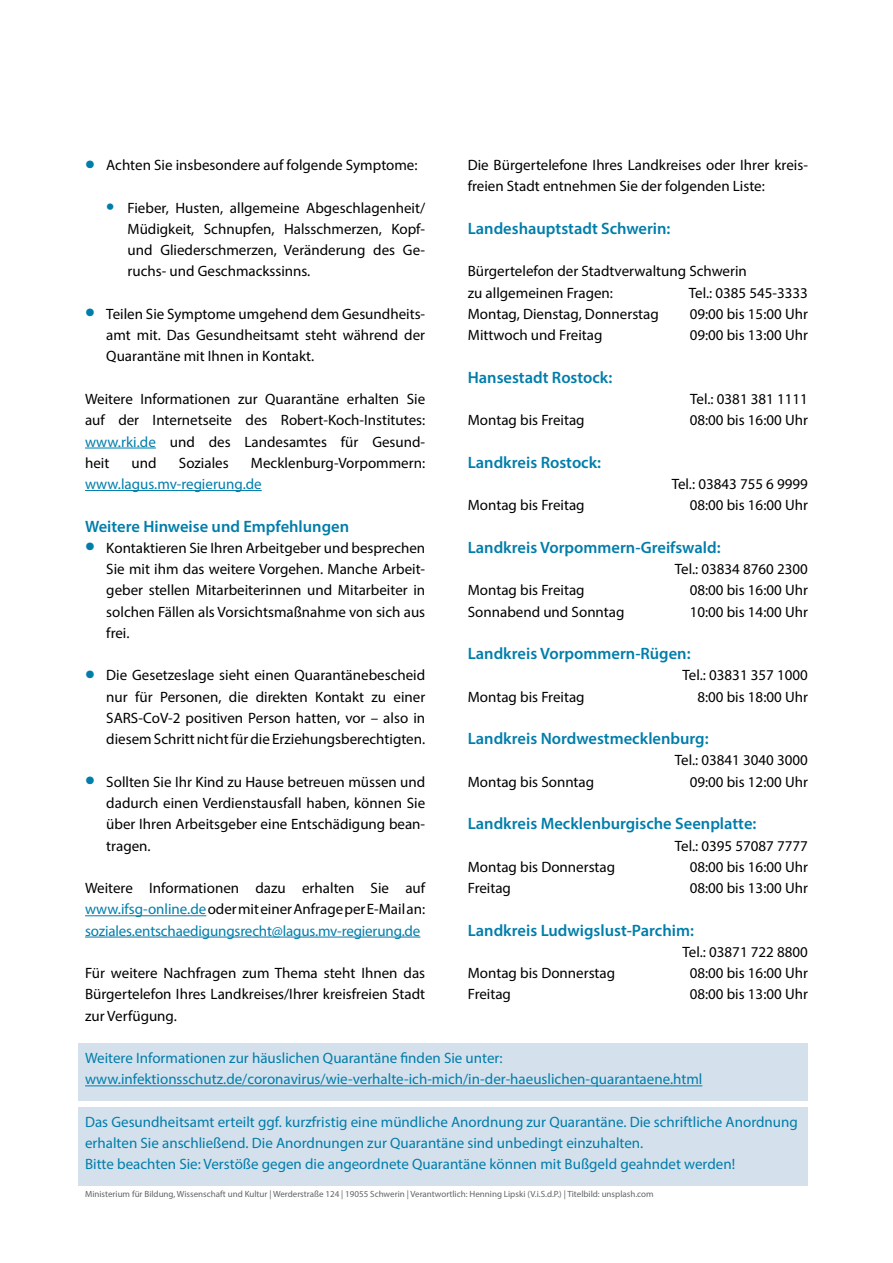
<style>
.page{position:relative;width:893px;height:1263px;background:#fff}
.page>*{position:absolute;margin:0;border:0;box-sizing:border-box;transform-origin:0 0}
.Zwischenüberschrift{font:600 16.5px "Myriad Pro";color:#007daa}
.Text_Normal{font:600 16.5px "Myriad Pro";color:#007daa}
.Text_Normal-2{font:15px/21.3px "Myriad Pro";color:#000;text-align:justify}
.Text_PIB_Dunkelblau{font:15px/21.3px "Myriad Pro";color:#007daa}
.Text_Normal-3{font:15px/21.3px "Myriad Pro";color:#007daa}
.Text_Normal-4{font:9px "Myriad Pro";color:#646363}
.s1{font-weight:700;font-size:29.25px;color:#007daa}
.s2{font-weight:700;font-size:24.3px;color:#007daa}
.s3{color:#007daa}
.s4{color:#000}
</style>
<div class="page">
<hr style="left:85px;top:448px;width:71px;height:1px;background:#007daa">
<hr style="left:85px;top:490px;width:177px;height:1px;background:#007daa">
<hr style="left:85px;top:915px;width:121px;height:1px;background:#007daa">
<hr style="left:85px;top:937px;width:335px;height:1px;background:#007daa">
<div style="left:79px;top:1043px;width:729px;height:58px;background:#d4e1ed"></div>
<hr style="left:85px;top:1085px;width:617px;height:1px;background:#007daa">
<div style="left:79px;top:1107px;width:729px;height:79px;background:#d4e1ed"></div>
<p class="Text_Normal-2" style="left:85px;top:154px;width:334px"><span class="s1">•</span> Achten Sie insbesondere auf folgende Symptome:</p>
<p class="Text_Normal-2" style="left:128px;top:197px;width:299px;text-indent:-21px"><span class="s2">•</span> Fieber, Husten, allgemeine Abgeschlagenheit/ Müdigkeit, Schnupfen, Halsschmerzen, Kopf&shy;und Gliederschmerzen, Veränderung des Ge&shy;ruchs- und Geschmackssinns.</p>
<p class="Text_Normal-2" style="left:106px;top:303px;width:320px;text-indent:-21px"><span class="s1">•</span> Teilen Sie Symptome umgehend dem Gesundheits&shy;amt mit. Das Gesundheitsamt steht während der Quarantäne mit Ihnen in Kontakt.</p>
<p class="Text_Normal-2" style="left:85px;top:388px;width:342px">Weitere Informationen zur Quarantäne erhalten Sie auf der Internetseite des Robert-Koch-Institutes: <span class="s3">www.rki.de</span> und des Landesamtes für Gesund&shy;heit</p>
<p class="Text_Normal-3" style="left:85px;top:452px;width:342px;text-indent:166px"><span class="s4">Mecklenburg-Vorpommern: </span>www.lagus.mv-regierung.de</p>
<h2 class="Zwischenüberschrift" style="left:85px;top:515px;width:266px">Weitere Hinweise und Empfehlungen</h2>
<p class="Text_Normal-2" style="left:106px;top:537px;width:320px;text-indent:-21px"><span class="s1">•</span> Kontaktieren Sie Ihren Arbeitgeber und besprechen Sie mit ihm das weitere Vorgehen. Manche Arbeit&shy;geber stellen Mitarbeiterinnen und Mitarbeiter in solchen Fällen als Vorsichtsmaßnahme von sich aus frei.</p>
<p class="Text_Normal-2" style="left:106px;top:664px;width:320px;text-indent:-21px"><span class="s1">•</span> Die Gesetzeslage sieht einen Quarantänebescheid nur für Personen, die direkten Kontakt zu einer SARS-CoV-2 positiven Person hatten, vor – also in diesem Schritt nicht für die Erziehungsberechtigten.</p>
<p class="Text_Normal-2" style="left:106px;top:771px;width:320px;text-indent:-21px"><span class="s1">•</span> Sollten Sie Ihr Kind zu Hause betreuen müssen und dadurch einen Verdienstausfall haben, können Sie über Ihren Arbeitsgeber eine Entschädigung bean&shy;tragen.</p>
<p class="Text_Normal-2" style="left:85px;top:877px;width:342px">Weitere Informationen dazu erhalten Sie auf <span class="s3">www.ifsg-online.de</span> oder mit einer Anfrage per E-Mail an: <span class="s3">soziales.entschaedigungsrecht@lagus.mv-regierung.de</span></p>
<p class="Text_Normal-2" style="left:85px;top:962px;width:342px">Für weitere Nachfragen zum Thema steht Ihnen das Bürgertelefon Ihres Landkreises/Ihrer kreisfreien Stadt zur Verfügung.</p>
<p class="Text_Normal-2" style="left:132px;top:452px;width:27px">und</p>
<p class="Text_Normal-2" style="left:179px;top:452px;width:51px">Soziales</p>
<p class="Text_Normal-2" style="left:468px;top:154px;width:342px">Die Bürgertelefone Ihres Landkreises oder Ihrer kreis&shy;freien Stadt entnehmen Sie der folgenden Liste:</p>
<p class="Text_Normal" style="left:468px;top:218px;width:204px">Landeshauptstadt Schwerin:</p>
<p class="Text_Normal-2" style="left:468px;top:260px;width:281px">Bürgertelefon der Stadtverwaltung Schwerin</p>
<p class="Text_Normal-2" style="left:468px;top:282px;width:147px">zu allgemeinen Fragen:</p>
<p class="Text_Normal-2" style="left:689px;top:282px;width:121px">Tel.: 0385 545-3333</p>
<p class="Text_Normal-2" style="left:468px;top:303px;width:193px">Montag, Dienstag, Donnerstag</p>
<p class="Text_Normal-2" style="left:690px;top:303px;width:120px">09:00 bis 15:00 Uhr</p>
<p class="Text_Normal-2" style="left:468px;top:324px;width:136px">Mittwoch und Freitag</p>
<p class="Text_Normal-2" style="left:690px;top:324px;width:120px">09:00 bis 13:00 Uhr</p>
<h2 class="Zwischenüberschrift" style="left:468px;top:367px;width:146px">Hansestadt Rostock:</h2>
<p class="Text_Normal-2" style="left:690px;top:388px;width:119px">Tel.: 0381 381 1111</p>
<p class="Text_Normal-2" style="left:468px;top:409px;width:118px">Montag bis Freitag</p>
<p class="Text_Normal-2" style="left:690px;top:409px;width:120px">08:00 bis 16:00 Uhr</p>
<h2 class="Zwischenüberschrift" style="left:468px;top:452px;width:135px">Landkreis Rostock:</h2>
<p class="Text_Normal-2" style="left:672px;top:473px;width:138px">Tel.: 03843 755 6 9999</p>
<p class="Text_Normal-2" style="left:468px;top:494px;width:118px">Montag bis Freitag</p>
<p class="Text_Normal-2" style="left:690px;top:494px;width:120px">08:00 bis 16:00 Uhr</p>
<h2 class="Zwischenüberschrift" style="left:468px;top:537px;width:254px">Landkreis Vorpommern-Greifswald:</h2>
<p class="Text_Normal-2" style="left:675px;top:558px;width:135px">Tel.: 03834 8760 2300</p>
<p class="Text_Normal-2" style="left:468px;top:579px;width:118px">Montag bis Freitag</p>
<p class="Text_Normal-2" style="left:690px;top:579px;width:120px">08:00 bis 16:00 Uhr</p>
<p class="Text_Normal-2" style="left:468px;top:601px;width:158px">Sonnabend und Sonntag</p>
<p class="Text_Normal-2" style="left:690px;top:601px;width:120px">10:00 bis 14:00 Uhr</p>
<h2 class="Zwischenüberschrift" style="left:468px;top:643px;width:224px">Landkreis Vorpommern-Rügen:</h2>
<p class="Text_Normal-2" style="left:682px;top:664px;width:127px">Tel.: 03831 357 1000</p>
<p class="Text_Normal-2" style="left:468px;top:686px;width:118px">Montag bis Freitag</p>
<p class="Text_Normal-2" style="left:697px;top:686px;width:112px">8:00 bis 18:00 Uhr</p>
<h2 class="Zwischenüberschrift" style="left:468px;top:728px;width:242px">Landkreis Nordwestmecklenburg:</h2>
<p class="Text_Normal-2" style="left:675px;top:749px;width:135px">Tel.: 03841 3040 3000</p>
<p class="Text_Normal-2" style="left:468px;top:771px;width:128px">Montag bis Sonntag</p>
<p class="Text_Normal-2" style="left:690px;top:771px;width:120px">09:00 bis 12:00 Uhr</p>
<h2 class="Zwischenüberschrift" style="left:468px;top:813px;width:290px">Landkreis Mecklenburgische Seenplatte:</h2>
<p class="Text_Normal-2" style="left:675px;top:834px;width:135px">Tel.: 0395 57087 7777</p>
<p class="Text_Normal-2" style="left:468px;top:856px;width:149px">Montag bis Donnerstag</p>
<p class="Text_Normal-2" style="left:690px;top:856px;width:120px">08:00 bis 16:00 Uhr</p>
<p class="Text_Normal-2" style="left:468px;top:877px;width:45px">Freitag</p>
<p class="Text_Normal-2" style="left:690px;top:877px;width:120px">08:00 bis 13:00 Uhr</p>
<p class="Text_Normal" style="left:468px;top:919px;width:228px">Landkreis Ludwigslust-Parchim:</p>
<p class="Text_Normal-2" style="left:682px;top:941px;width:127px">Tel.: 03871 722 8800</p>
<p class="Text_Normal-2" style="left:468px;top:962px;width:149px">Montag bis Donnerstag</p>
<p class="Text_Normal-2" style="left:690px;top:962px;width:120px">08:00 bis 16:00 Uhr</p>
<p class="Text_Normal-2" style="left:468px;top:983px;width:45px">Freitag</p>
<p class="Text_Normal-2" style="left:690px;top:983px;width:120px">08:00 bis 13:00 Uhr</p>
<p class="Text_PIB_Dunkelblau" style="left:85px;top:1047px;width:619px">Weitere Informationen zur häuslichen Quarantäne finden Sie unter: www.infektionsschutz.de/coronavirus/wie-verhalte-ich-mich/in-der-haeuslichen-quarantaene.html</p>
<p class="Text_PIB_Dunkelblau" style="left:85px;top:1111px;width:714px">Das Gesundheitsamt erteilt ggf. kurzfristig eine mündliche Anordnung zur Quarantäne. Die schriftliche Anordnung erhalten Sie anschließend. Die Anordnungen zur Quarantäne sind unbedingt einzuhalten.<br>Bitte beachten Sie: Verstöße gegen die angeordnete Quarantäne können mit Bußgeld geahndet werden!</p>
<p class="Text_Normal-4" style="left:85px;top:1189px;width:570px">Ministerium für Bildung, Wissenschaft und Kultur | Werderstraße 124 | 19055 Schwerin | Verantwortlich: Henning Lipski (V.i.S.d.P.) | Titelbild: unsplash.com</p>
</div>
